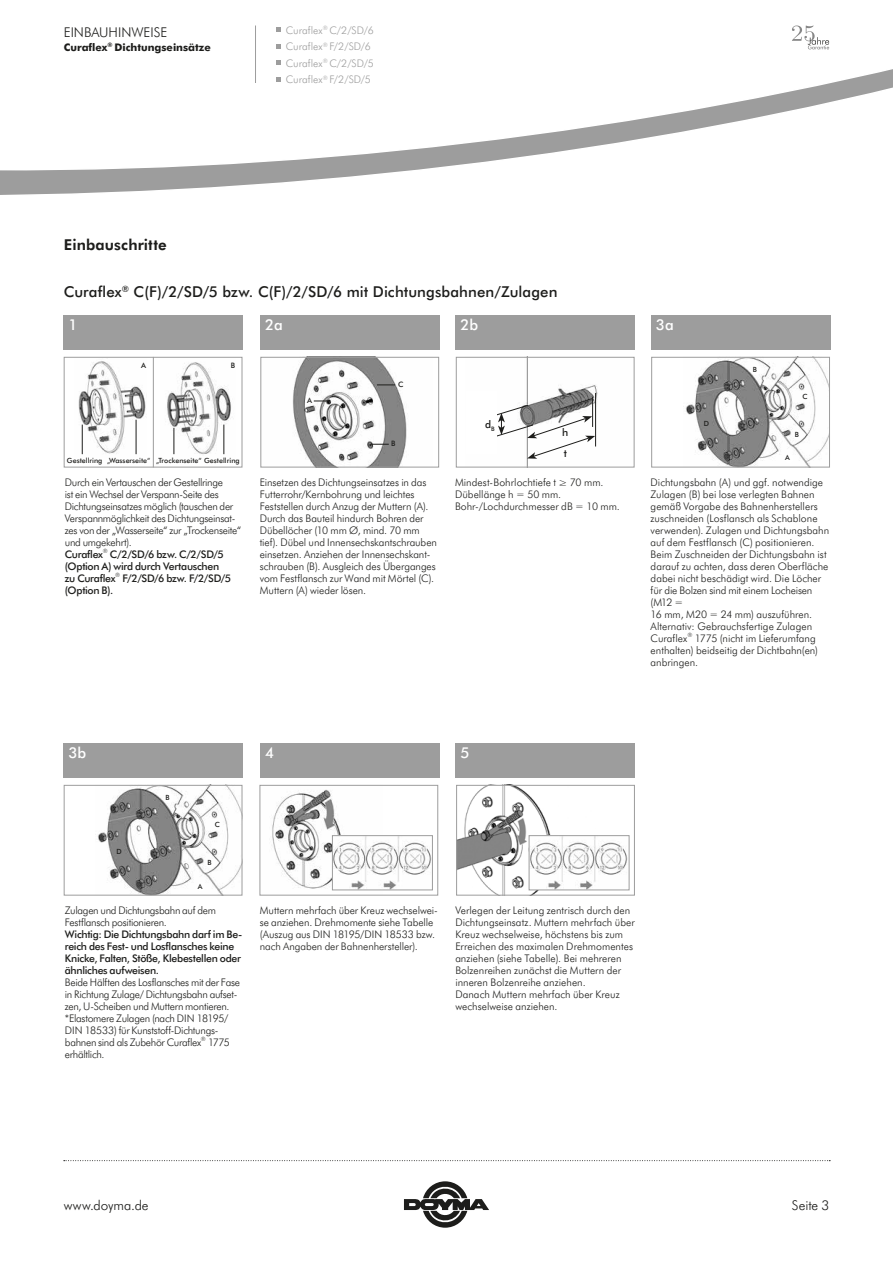
<style>
.page{position:relative;width:893px;height:1263px;background:#fff}
.page>*{position:absolute;margin:0;border:0;box-sizing:border-box;transform-origin:0 0}
.t1{font:500 15px "Futura BT";letter-spacing:.005em;color:#1d1d1b}
.t2{font:700 15px "Futura BT";letter-spacing:.005em;color:#1d1d1b}
.t3{font:500 15px "Futura BT";color:#fff}
.t4{font:300 13.5px "Futura BT";color:#1d1d1b}
.t5{font:300 10.5px/12px "Futura BT";letter-spacing:-.005em;color:#1d1d1b}
.t6{font:300 10.5px/12px "Futura BT";letter-spacing:-.03em;color:#1d1d1b}
.t7{font:300 10.5px/12px "Futura BT";letter-spacing:-.025em;color:#1d1d1b}
.t8{font:500 10.5px/12px "Futura BT";letter-spacing:-.025em;color:#1d1d1b}
.t9{font:300 10.5px/16.5px "Futura BT";letter-spacing:.005em;color:#9d9d9d}
.t10{font:800 10.5px "Futura BT";color:#1d1d1b}
.t11{font:500 7.5px "Futura BT";color:#1d1d1b}
.t12{font:500 7.2px "Futura BT";color:#1d1d1b}
.s1{font-weight:500}
</style>
<div class="page">
<svg style="left:0;top:25px;width:893px;height:170px"></svg>
<svg style="left:404px;top:1181px;width:85px;height:47px"></svg>
<svg style="left:64px;top:1160px;width:766px;height:1px"></svg>
<svg style="left:792px;top:26px;width:37px;height:23px"></svg>
<div style="left:64px;top:316px;width:179px;height:34px;background:#9d9d9d"></div>
<div style="left:260px;top:316px;width:180px;height:34px;background:#9d9d9d"></div>
<div style="left:456px;top:316px;width:179px;height:34px;background:#9d9d9d"></div>
<div style="left:651px;top:316px;width:180px;height:34px;background:#9d9d9d"></div>
<img style="left:78px;top:361px;width:68px;height:94px">
<img style="left:167px;top:362px;width:64px;height:93px">
<div style="left:64px;top:357px;width:178px;height:110px;border:1px solid #9d9d9d"></div>
<hr style="left:153px;top:357px;width:1px;height:110px;background:#9d9d9d">
<img style="left:292px;top:359px;width:115px;height:106px">
<div style="left:260px;top:357px;width:179px;height:110px;border:1px solid #9d9d9d"></div>
<svg style="left:314px;top:401px;width:15px;height:1px"></svg>
<svg style="left:371px;top:444px;width:18px;height:1px"></svg>
<svg style="left:377px;top:385px;width:18px;height:1px"></svg>
<img style="left:526px;top:359px;width:72px;height:106px">
<div style="left:456px;top:357px;width:178px;height:110px;border:1px solid #9d9d9d"></div>
<hr style="left:595px;top:393px;width:1px;height:53px;background:#1d1d1b">
<hr style="left:592px;top:397px;width:1px;height:30px;background:#1d1d1b">
<div style="left:561px;top:449px;width:9px;height:12px;background:#fff"></div>
<svg style="left:497px;top:404px;width:98px;height:55px"></svg>
<img style="left:685px;top:359px;width:143px;height:106px">
<div style="left:651px;top:357px;width:179px;height:110px;border:1px solid #9d9d9d"></div>
<div style="left:783px;top:453px;width:11px;height:11px;background:#fff;border-radius:50%"></div>
<div style="left:751px;top:365px;width:10px;height:10px;background:#fff;border-radius:50%"></div>
<div style="left:793px;top:430px;width:10px;height:10px;background:#fff;border-radius:50%"></div>
<svg style="left:82px;top:425px;width:1px;height:29px"></svg>
<hr style="left:136px;top:420px;width:1px;height:34px;background:#1d1d1b">
<svg style="left:174px;top:428px;width:1px;height:26px"></svg>
<svg style="left:223px;top:425px;width:1px;height:29px"></svg>
<div style="left:64px;top:744px;width:179px;height:34px;background:#9d9d9d"></div>
<div style="left:260px;top:744px;width:180px;height:34px;background:#9d9d9d"></div>
<div style="left:456px;top:744px;width:179px;height:34px;background:#9d9d9d"></div>
<img style="left:272px;top:789px;width:111px;height:102px">
<div style="left:260px;top:785px;width:178px;height:110px;border:1px solid #9d9d9d"></div>
<img style="left:458px;top:787px;width:144px;height:106px">
<div style="left:456px;top:785px;width:179px;height:110px;border:1px solid #9d9d9d"></div>
<img style="left:531px;top:837px;width:96px;height:51px">
<div style="left:529px;top:835px;width:100px;height:55px;border:1px solid #9d9d9d"></div>
<img style="left:334px;top:837px;width:97px;height:51px">
<div style="left:332px;top:835px;width:101px;height:55px;border:1px solid #9d9d9d"></div>
<img style="left:97px;top:787px;width:143px;height:106px">
<div style="left:64px;top:785px;width:178px;height:110px;border:1px solid #9d9d9d"></div>
<div style="left:196px;top:881px;width:10px;height:11px;background:#fff;border-radius:50%"></div>
<div style="left:163px;top:793px;width:11px;height:10px;background:#fff;border-radius:50%"></div>
<div style="left:205px;top:858px;width:11px;height:10px;background:#fff;border-radius:50%"></div>
<p class="t4" style="left:64px;top:23px;width:105px">EINBAUHINWEISE</p>
<p class="t10" style="left:64px;top:39px;width:149px">Curaflex<sup>®</sup> Dichtungseinsätze</p>
<h1 class="t2" style="left:64px;top:234px;width:104px">Einbauschritte</h1>
<p class="t9" style="left:286px;top:21px;width:90px">Curaflex<sup>®</sup> C/2/SD/6<br>Curaflex<sup>®</sup> F/2/SD/6<br>Curaflex<sup>®</sup> C/2/SD/5<br>Curaflex<sup>®</sup> F/2/SD/5</p>
<h1 class="t1" style="left:64px;top:281px;width:495px">Curaflex<sup>®</sup> C(F)/2/SD/5 bzw. C(F)/2/SD/6 mit Dichtungsbahnen/Zulagen</h1>
<h1 class="t3" style="left:68px;top:314px;width:11px">1</h1>
<h1 class="t3" style="left:265px;top:314px;width:19px">2a</h1>
<h1 class="t3" style="left:460px;top:314px;width:19px">2b</h1>
<h1 class="t3" style="left:656px;top:314px;width:19px">3a</h1>
<p class="t11" style="left:141px;top:360px;width:6px">A</p>
<p class="t11" style="left:231px;top:360px;width:6px">B</p>
<p class="t12" style="left:67px;top:455px;width:174px">Gestellring „Wasserseite“ „Trockenseite“ Gestellring</p>
<p class="t11" style="left:307px;top:395px;width:6px">A</p>
<p class="t11" style="left:398px;top:379px;width:7px">C</p>
<p class="t11" style="left:391px;top:438px;width:6px">B</p>
<p class="t8" style="left:485px;top:417px;width:11px">d<sub>B</sub></p>
<p class="t8" style="left:562px;top:426px;width:8px">h</p>
<p class="t8" style="left:564px;top:447px;width:5px">t</p>
<p class="t12" style="left:704px;top:418px;width:7px">D</p>
<p class="t12" style="left:753px;top:364px;width:6px">B</p>
<p class="t12" style="left:802px;top:391px;width:7px">C</p>
<p class="t12" style="left:795px;top:430px;width:6px">B</p>
<p class="t12" style="left:785px;top:453px;width:6px">A</p>
<p class="t6" style="left:65px;top:476px;width:178px">Durch ein Vertauschen der Gestellringe<br>ist ein Wechsel der Verspann-Seite des Dichtungseinsatzes möglich (tauschen der Verspannmöglichkeit des Dichtungseinsat&shy;zes von der „Wasserseite“ zur „Trockenseite“ und umgekehrt).<br><span class="s1">Curaflex</span><sup>®</sup> <span class="s1">C/2/SD/6 bzw. C/2/SD/5 (Option A) wird durch Vertauschen<br>zu Curaflex</span><sup>®</sup> <span class="s1">F/2/SD/6 bzw. F/2/SD/5 (Option B).</span></p>
<p class="t5" style="left:260px;top:476px;width:179px">Einsetzen des Dichtungseinsatzes in das Futterrohr/Kernbohrung und leichtes Feststellen durch Anzug der Muttern (A).<br>Durch das Bauteil hindurch Bohren der Dübellöcher (10 mm Ø, mind. 70 mm tief). Dübel und Innensechskantschrauben einsetzen. Anziehen der Innensechskant&shy;schrauben (B). Ausgleich des Überganges vom Festflansch zur Wand mit Mörtel (C).<br>Muttern (A) wieder lösen.</p>
<p class="t5" style="left:455px;top:476px;width:166px">Mindest-Bohrlochtiefe t ≥ 70 mm.<br>Dübellänge h = 50 mm.<br>Bohr-/Lochdurchmesser dB = 10 mm.</p>
<p class="t5" style="left:651px;top:476px;width:180px">Dichtungsbahn (A) und ggf. notwendige Zulagen (B) bei lose verlegten Bahnen gemäß Vorgabe des Bahnenherstellers zuschneiden (Losflansch als Schablone verwenden). Zulagen und Dichtungsbahn auf dem Festflansch (C) positionieren.<br>Beim Zuschneiden der Dichtungsbahn ist darauf zu achten, dass deren Oberfläche dabei nicht beschädigt wird. Die Löcher für die Bolzen sind mit einem Locheisen (M12 =<br>16 mm, M20 = 24 mm) auszuführen.<br>Alternativ: Gebrauchsfertige Zulagen Curaflex<sup>®</sup> 1775 (nicht im Lieferumfang enthalten) beidseitig der Dichtbahn(en) anbringen.</p>
<h1 class="t3" style="left:68px;top:742px;width:19px">3b</h1>
<h1 class="t3" style="left:265px;top:742px;width:11px">4</h1>
<h1 class="t3" style="left:460px;top:742px;width:11px">5</h1>
<p class="t12" style="left:116px;top:846px;width:7px">D</p>
<p class="t12" style="left:165px;top:792px;width:6px">B</p>
<p class="t12" style="left:215px;top:819px;width:7px">C</p>
<p class="t12" style="left:207px;top:858px;width:6px">B</p>
<p class="t12" style="left:198px;top:881px;width:6px">A</p>
<p class="t7" style="left:65px;top:904px;width:153px">Zulagen und Dichtungsbahn auf dem<br>Festflansch positionieren.</p>
<p class="t8" style="left:65px;top:927px;width:179px">Wichtig: Die Dichtungsbahn darf im Be&shy;reich des Fest- und Losflansches keine Knicke, Falten, Stöße, Klebestellen oder ähnliches aufweisen.</p>
<p class="t7" style="left:65px;top:976px;width:177px">Beide Hälften des Losflansches mit der Fase in Richtung Zulage/ Dichtungsbahn aufset&shy;zen, U-Scheiben und Muttern montieren. *Elastomere Zulagen (nach DIN 18195/ DIN 18533) für Kunststoff-Dichtungs&shy;bahnen sind als Zubehör Curaflex<sup>®</sup> 1775 erhältlich.</p>
<p class="t5" style="left:260px;top:904px;width:179px">Muttern mehrfach über Kreuz wechselwei&shy;se anziehen. Drehmomente siehe Tabelle (Auszug aus DIN 18195/DIN 18533 bzw. nach Angaben der Bahnenhersteller).</p>
<p class="t5" style="left:455px;top:904px;width:181px">Verlegen der Leitung zentrisch durch den Dichtungseinsatz. Muttern mehrfach über Kreuz wechselweise, höchstens bis zum Erreichen des maximalen Drehmomentes anziehen (siehe Tabelle). Bei mehreren Bolzenreihen zunächst die Muttern der inneren Bolzenreihe anziehen.<br>Danach Muttern mehrfach über Kreuz wechselweise anziehen.</p>
<p class="t4" style="left:64px;top:1196px;width:86px">www.doyma.de</p>
<p class="t4" style="left:792px;top:1196px;width:39px">Seite 3</p>
</div>
